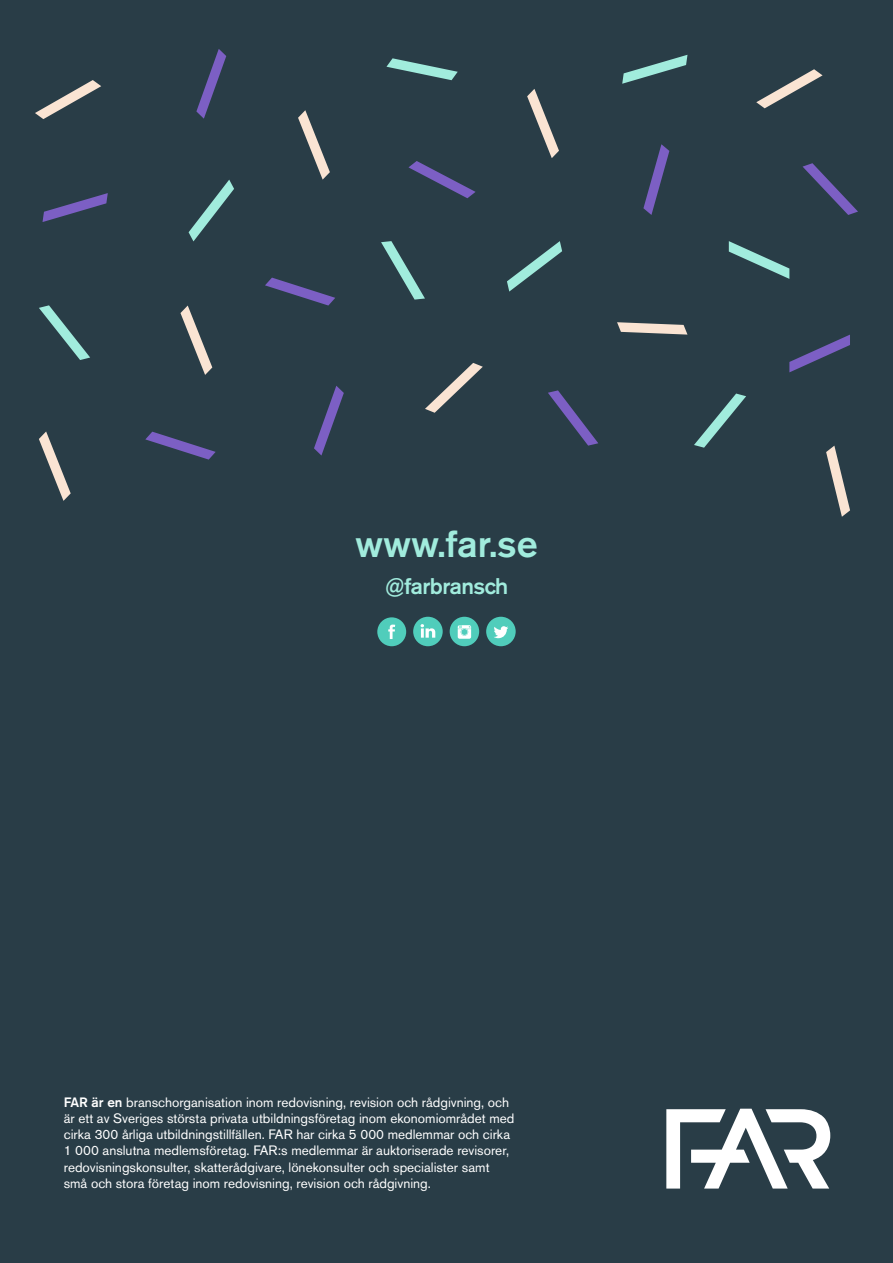
<style>
.page{position:relative;width:893px;height:1263px;background:#293d47}
.page>*{position:absolute;margin:0;border:0;box-sizing:border-box;transform-origin:0 0}
.t1{font:500 37.5px "Akzidenz Grotesk BE";color:#a1ecdd}
.t2{font:500 22.5px "Akzidenz Grotesk BE";letter-spacing:-.025em;color:#a1ecdd}
.t3{font:13.5px/16.2px "Akzidenz Grotesk BE";color:#fff}
.s1{font-weight:500}
</style>
<div class="page">
<svg style="left:666px;top:1109px;width:164px;height:79px"></svg>
<svg style="left:622px;top:55px;width:65px;height:29px"></svg>
<svg style="left:39px;top:305px;width:51px;height:55px"></svg>
<svg style="left:507px;top:241px;width:55px;height:51px"></svg>
<svg style="left:386px;top:58px;width:72px;height:22px"></svg>
<svg style="left:189px;top:180px;width:45px;height:61px"></svg>
<svg style="left:381px;top:241px;width:44px;height:59px"></svg>
<svg style="left:298px;top:110px;width:32px;height:70px"></svg>
<svg style="left:180px;top:305px;width:32px;height:70px"></svg>
<svg style="left:39px;top:431px;width:32px;height:70px"></svg>
<svg style="left:425px;top:363px;width:58px;height:50px"></svg>
<svg style="left:527px;top:89px;width:32px;height:69px"></svg>
<svg style="left:756px;top:69px;width:67px;height:39px"></svg>
<svg style="left:35px;top:80px;width:66px;height:39px"></svg>
<svg style="left:826px;top:446px;width:24px;height:71px"></svg>
<svg style="left:617px;top:322px;width:70px;height:13px"></svg>
<svg style="left:789px;top:335px;width:61px;height:37px"></svg>
<svg style="left:408px;top:161px;width:68px;height:37px"></svg>
<svg style="left:43px;top:193px;width:65px;height:29px"></svg>
<svg style="left:265px;top:278px;width:70px;height:27px"></svg>
<svg style="left:145px;top:432px;width:71px;height:28px"></svg>
<svg style="left:196px;top:49px;width:30px;height:70px"></svg>
<svg style="left:314px;top:386px;width:30px;height:69px"></svg>
<svg style="left:643px;top:144px;width:26px;height:71px"></svg>
<svg style="left:548px;top:390px;width:50px;height:56px"></svg>
<svg style="left:802px;top:163px;width:56px;height:52px"></svg>
<svg style="left:729px;top:241px;width:60px;height:38px"></svg>
<svg style="left:694px;top:394px;width:52px;height:54px"></svg>
<div style="left:377px;top:617px;width:29px;height:29px;background:#50cdbb;border-radius:50%"></div>
<svg style="left:388px;top:625px;width:7px;height:14px"></svg>
<div style="left:413px;top:617px;width:30px;height:29px;background:#50cdbb;border-radius:50%"></div>
<svg style="left:421px;top:624px;width:14px;height:14px"></svg>
<div style="left:450px;top:617px;width:29px;height:29px;background:#50cdbb;border-radius:50%"></div>
<svg style="left:458px;top:625px;width:13px;height:14px"></svg>
<div style="left:486px;top:617px;width:30px;height:29px;background:#50cdbb;border-radius:50%"></div>
<svg style="left:494px;top:626px;width:14px;height:12px"></svg>
<h1 class="t1" style="left:355px;top:521px;width:184px">www.far.se</h1>
<h2 class="t2" style="left:385px;top:573px;width:125px">@farbransch</h2>
<p class="t3" style="left:64px;top:1094px;width:452px"><span class="s1">FAR är en</span> branschorganisation inom redovisning, revision och rådgivning, och är ett av Sveriges största privata utbildningsföretag inom ekonomiområdet med cirka 300 årliga utbildningstillfällen. FAR har cirka 5 000 medlemmar och cirka 1 000 anslutna medlemsföretag. FAR:s medlemmar är auktoriserade revisorer, redovisningskonsulter, skatterådgivare, lönekonsulter och specialister samt små och stora företag inom redovisning, revision och rådgivning.</p>
</div>
